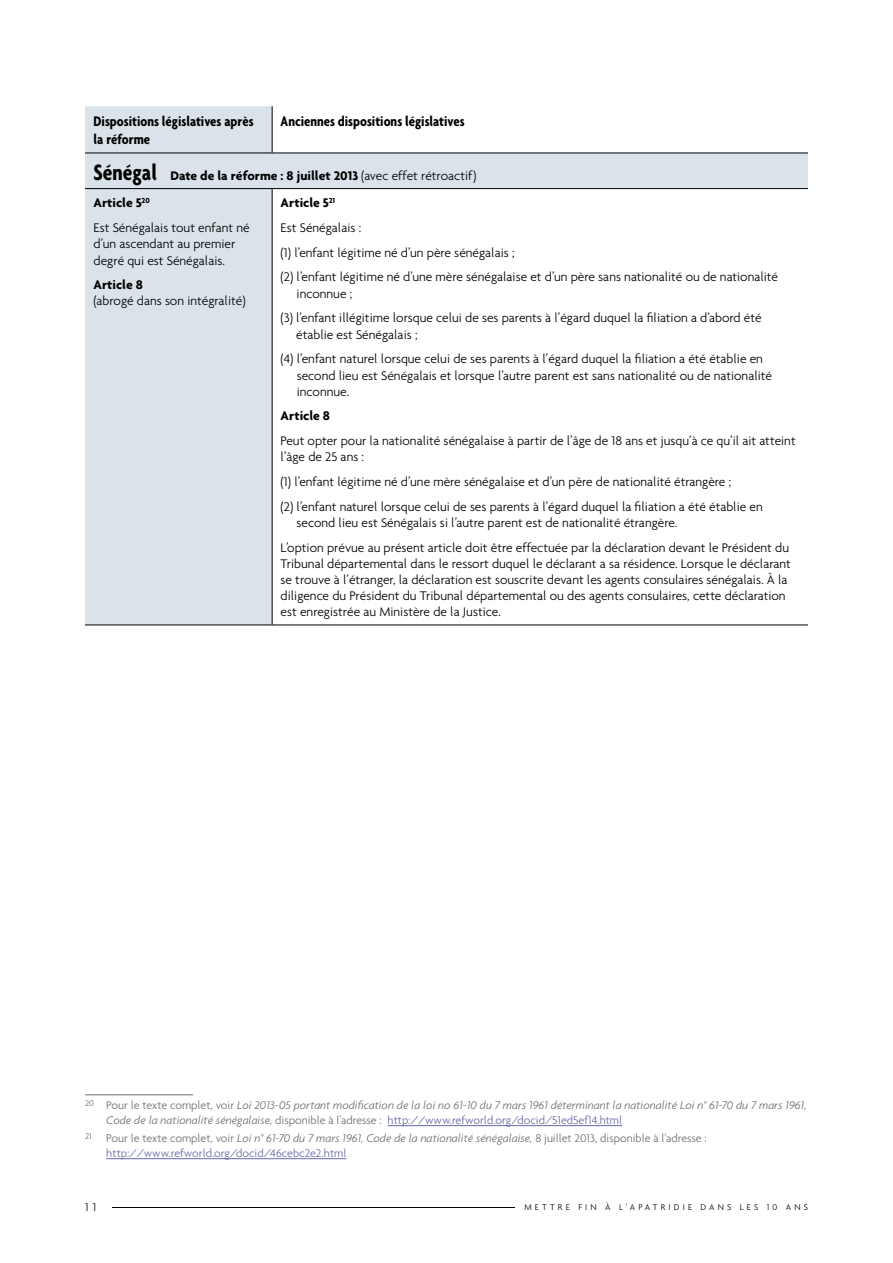
<style>
.page{position:relative;width:893px;height:1263px;background:#fff}
.page>*{position:absolute;margin:0;border:0;box-sizing:border-box;transform-origin:0 0}
.t1{font:700 condensed 15px/18px "Agenda";color:#000}
.t2{font:300 13.5px/16.2px "Agenda";color:#000}
.t3{font:700 13.5px/27.3px "Agenda";color:#000}
.t4{font:italic 300 12px/14.4px "Agenda";color:#6d6e71}
.t5{font:300 12px/14.4px "Agenda";color:#6d6e71}
.t6{font:300 12px "Agenda";color:#000}
.t7{font:300 9px "Agenda";letter-spacing:.35em;color:#000}
.s1{font-stretch:condensed;font-size:24px}
.s2{font-weight:300}
.s3{font-weight:700}
.s4{font-style:normal}
.s5{font-style:normal;color:#6269a7}
.s6{font-style:italic}
.s7{color:#6269a7}
</style>
<div class="page">
<hr style="left:111px;top:1207px;width:405px;height:1px;background:#000">
<svg style="left:85px;top:106px;width:723px;height:519px"></svg>
<hr style="left:272px;top:106px;width:1px;height:47px;background:#000">
<hr style="left:85px;top:153px;width:187px;height:1px;background:#000">
<hr style="left:272px;top:153px;width:536px;height:1px;background:#000">
<hr style="left:85px;top:188px;width:187px;height:1px;background:#000">
<hr style="left:272px;top:188px;width:536px;height:1px;background:#000">
<hr style="left:272px;top:189px;width:1px;height:436px;background:#000">
<hr style="left:85px;top:625px;width:187px;height:1px;background:#000">
<hr style="left:272px;top:625px;width:536px;height:1px;background:#000">
<hr style="left:85px;top:1094px;width:108px;height:1px;background:#6d6e71">
<hr style="left:388px;top:1125px;width:234px;height:1px;background:#6269a7">
<hr style="left:106px;top:1158px;width:240px;height:1px;background:#6269a7">
<p class="t1" style="left:94px;top:112px;width:162px">Dispositions législatives après la réforme</p>
<p class="t1" style="left:281px;top:112px;width:186px">Anciennes dispositions législatives</p>
<p class="t3" style="left:94px;top:162px;width:384px"><span class="s1">Sénégal</span> Date de la réforme : 8 juillet 2013 <span class="s2">(avec effet rétroactif)<br></span>Article 5<sup>20</sup></p>
<p class="t2" style="left:94px;top:219px;width:158px">Est Sénégalais tout enfant né d’un ascendant au premier degré qui est Sénégalais.</p>
<p class="t3" style="left:94px;top:271px;width:51px">Article 8</p>
<p class="t2" style="left:94px;top:293px;width:154px">(abrogé dans son intégralité)</p>
<p class="t2" style="left:281px;top:190px;width:499px;line-height:24.8px"><span class="s3">Article 5</span><sup>21<br></sup>Est Sénégalais :<br>(1) l’enfant légitime né d’un père sénégalais ;<br>(2) l’enfant légitime né d’une mère sénégalaise et d’un père sans nationalité ou de nationalité</p>
<p class="t2" style="left:281px;top:281px;width:482px;line-height:24.8px;text-indent:16px">inconnue ;<br>(3) l’enfant illégitime lorsque celui de ses parents à l’égard duquel la filiation a d’abord été</p>
<p class="t2" style="left:281px;top:322px;width:484px;line-height:24.8px;text-indent:16px">établie est Sénégalais ;<br>(4) l’enfant naturel lorsque celui de ses parents à l’égard duquel la filiation a été établie en</p>
<p class="t2" style="left:297px;top:367px;width:477px">second lieu est Sénégalais et lorsque l’autre parent est sans nationalité ou de nationalité inconnue.</p>
<p class="t3" style="left:281px;top:402px;width:51px">Article 8</p>
<p class="t2" style="left:281px;top:432px;width:517px">Peut opter pour la nationalité sénégalaise à partir de l’âge de 18 ans et jusqu’à ce qu’il ait atteint l’âge de 25 ans :</p>
<p class="t2" style="left:281px;top:469px;width:484px;line-height:24.8px">(1) l’enfant légitime né d’une mère sénégalaise et d’un père de nationalité étrangère ;<br>(2) l’enfant naturel lorsque celui de ses parents à l’égard duquel la filiation a été établie en</p>
<p class="t2" style="left:281px;top:510px;width:510px;line-height:24.8px;text-indent:16px">second lieu est Sénégalais si l’autre parent est de nationalité étrangère.<br>L’option prévue au présent article doit être effectuée par la déclaration devant le Président du</p>
<p class="t2" style="left:281px;top:555px;width:512px">Tribunal départemental dans le ressort duquel le déclarant a sa résidence. Lorsque le déclarant se trouve à l’étranger, la déclaration est souscrite devant les agents consulaires sénégalais. À la diligence du Président du Tribunal départemental ou des agents consulaires, cette déclaration est enregistrée au Ministère de la Justice.</p>
<p class="t4" style="left:106px;top:1098px;width:702px;text-indent:-21px"><sup>20</sup> <span class="s4">Pour le texte complet, voir</span> Loi 2013-05 portant modification de la loi no 61-10 du 7 mars 1961 déterminant la nationalité Loi n° 61-70 du 7 mars 1961,<br>Code de la nationalité sénégalaise, <span class="s4">disponible à l’adresse :</span> <span class="s5">http://www.refworld.org/docid/51ed5ef14.html</span></p>
<p class="t5" style="left:106px;top:1131px;width:602px;text-indent:-21px"><sup>21</sup> Pour le texte complet, voir <span class="s6">Loi n° 61-70 du 7 mars 1961, Code de la nationalité sénégalaise,</span> 8 juillet 2013, disponible à l’adresse : <span class="s7">http://www.refworld.org/docid/46cebc2e2.html</span></p>
<p class="t6" style="left:85px;top:1200px;width:13px">1 1</p>
<p class="t7" style="left:524px;top:1202px;width:285px">METTRE FIN À L’APATRIDIE DANS LES 10 ANS</p>
</div>
